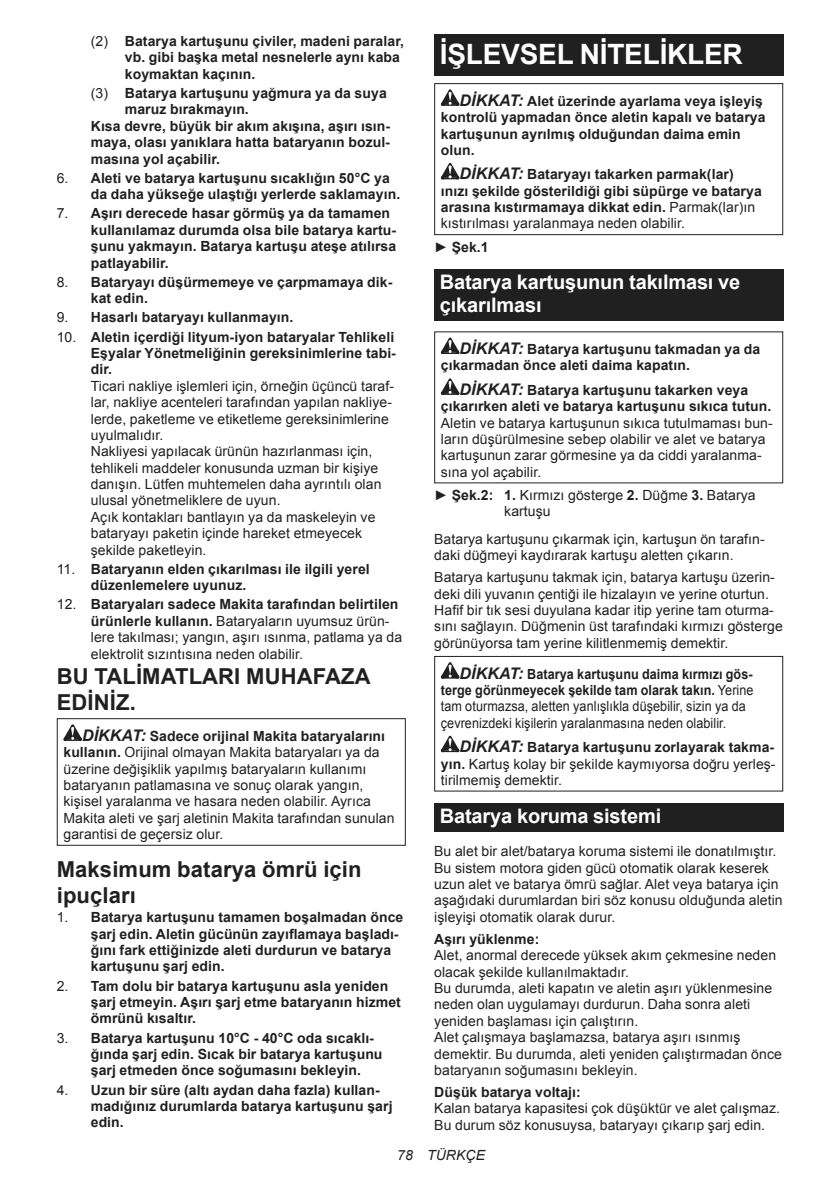
<style>
.page{position:relative;width:840px;height:1191px;background:#fff}
.page>*{position:absolute;margin:0;border:0;box-sizing:border-box;transform-origin:0 0}
.t1{font:700 28px "Arial";letter-spacing:-.01em;color:#fff}
.t2{font:700 22px/25.8px "Arial";letter-spacing:.005em;color:#202020}
.t3{font:700 20px/23.4px "Arial";letter-spacing:-.01em;color:#fff}
.t4{font:14px/16.4px "Arial";letter-spacing:.005em;color:#202020}
.t5{font:700 14px/16.4px "Arial";letter-spacing:.005em;color:#202020}
.t6{font:14px/16.4px "Arial";letter-spacing:.005em;color:#202020;scale:.9 1}
.t7{font:italic 14px "Arial";letter-spacing:.005em;color:#202020}
.s1{font-weight:400}
.s2{font-weight:700}
.s3{font-weight:700;font-style:italic;font-size:16px}
.s4{font-style:italic;font-size:16px}
</style>
<div class="page">
<svg style="left:63px;top:724px;width:19px;height:17px"></svg>
<div style="left:57px;top:718px;width:348px;height:127px;border:1px solid #202020"></div>
<div style="left:434px;top:34px;width:348px;height:41px;background:#202020"></div>
<svg style="left:440px;top:89px;width:19px;height:17px"></svg>
<svg style="left:440px;top:163px;width:19px;height:16px"></svg>
<div style="left:434px;top:83px;width:348px;height:152px;border:1px solid #202020"></div>
<div style="left:434px;top:268px;width:348px;height:52px;background:#202020"></div>
<svg style="left:440px;top:337px;width:19px;height:17px"></svg>
<svg style="left:440px;top:378px;width:19px;height:17px"></svg>
<svg style="left:440px;top:662px;width:19px;height:16px"></svg>
<svg style="left:440px;top:735px;width:19px;height:17px"></svg>
<div style="left:434px;top:656px;width:348px;height:135px;border:1px solid #202020"></div>
<div style="left:434px;top:803px;width:348px;height:28px;background:#202020"></div>
<p class="t5" style="left:125px;top:33px;width:280px;text-indent:-34px"><span class="s1">(2)</span> Batarya kartuşunu çiviler, madeni paralar, vb. gibi başka metal nesnelerle aynı kaba koymaktan kaçının.</p>
<p class="t5" style="left:91px;top:85px;width:297px"><span class="s1">(3)</span> Batarya kartuşunu yağmura ya da suya</p>
<p class="t5" style="left:125px;top:102px;width:125px">maruz bırakmayın.</p>
<p class="t5" style="left:91px;top:118px;width:300px">Kısa devre, büyük bir akım akışına, aşırı ısın-</p>
<p class="t5" style="left:91px;top:134px;width:300px">maya, olası yanıklara hatta bataryanın bozul-</p>
<p class="t5" style="left:91px;top:151px;width:131px">masına yol açabilir.</p>
<p class="t5" style="left:91px;top:170px;width:311px;text-indent:-34px"><span class="s1">6.</span> Aleti ve batarya kartuşunu sıcaklığın 50°C ya da daha yükseğe ulaştığı yerlerde saklamayın.</p>
<p class="t5" style="left:91px;top:206px;width:307px;text-indent:-34px"><span class="s1">7.</span> Aşırı derecede hasar görmüş ya da tamamen kullanılamaz durumda olsa bile batarya kartu&shy;şunu yakmayın. Batarya kartuşu ateşe atılırsa patlayabilir.</p>
<p class="t5" style="left:91px;top:274px;width:303px;text-indent:-34px"><span class="s1">8.</span> Bataryayı düşürmemeye ve çarpmamaya dik&shy;kat edin.</p>
<p class="t5" style="left:57px;top:310px;width:238px"><span class="s1">9.</span> Hasarlı bataryayı kullanmayın.</p>
<p class="t5" style="left:91px;top:329px;width:306px;text-align:justify;text-indent:-34px"><span class="s1">10.</span> Aletin içerdiği lityum-iyon bataryalar Tehlikeli Eşyalar Yönetmeliğinin gereksinimlerine tabi&shy;dir.</p>
<p class="t4" style="left:91px;top:378px;width:305px">Ticari nakliye işlemleri için, örneğin üçüncü taraf&shy;lar, nakliye acenteleri tarafından yapılan nakliye&shy;lerde, paketleme ve etiketleme gereksinimlerine uyulmalıdır.<br>Nakliyesi yapılacak ürünün hazırlanması için, tehlikeli maddeler konusunda uzman bir kişiye danışın. Lütfen muhtemelen daha ayrıntılı olan ulusal yönetmeliklere de uyun.<br>Açık kontakları bantlayın ya da maskeleyin ve bataryayı paketin içinde hareket etmeyecek şekilde paketleyin.</p>
<p class="t5" style="left:91px;top:561px;width:280px;text-indent:-34px"><span class="s1">11.</span> Bataryanın elden çıkarılması ile ilgili yerel düzenlemelere uyunuz.</p>
<p class="t4" style="left:91px;top:597px;width:312px;text-indent:-34px">12. <span class="s2">Bataryaları sadece Makita tarafından belirtilen ürünlerle kullanın.</span> Bataryaların uyumsuz ürün&shy;lere takılması; yangın, aşırı ısınma, patlama ya da elektrolit sızıntısına neden olabilir.</p>
<h2 class="t2" style="left:57px;top:664px;width:315px">BU TALİMATLARI MUHAFAZA<br>EDİNİZ.</h2>
<p class="t4" style="left:63px;top:728px;width:332px;text-indent:19px"><span class="s3">DİKKAT:</span> <span class="s2">Sadece orijinal Makita bataryalarını kullanın.</span> Orijinal olmayan Makita bataryaları ya da üzerine değişiklik yapılmış bataryaların kullanımı bataryanın patlamasına ve sonuç olarak yangın, kişisel yaralanma ve hasara neden olabilir. Ayrıca Makita aleti ve şarj aletinin Makita tarafından sunulan garantisi de geçersiz olur.</p>
<h2 class="t2" style="left:57px;top:858px;width:306px">Maksimum batarya ömrü için ipuçları</h2>
<p class="t5" style="left:91px;top:909px;width:314px;text-indent:-34px"><span class="s1">1.</span> Batarya kartuşunu tamamen boşalmadan önce şarj edin. Aletin gücünün zayıflamaya başladı&shy;ğını fark ettiğinizde aleti durdurun ve batarya kartuşunu şarj edin.</p>
<p class="t5" style="left:91px;top:977px;width:311px;text-indent:-34px"><span class="s1">2.</span> Tam dolu bir batarya kartuşunu asla yeniden şarj etmeyin. Aşırı şarj etme bataryanın hizmet ömrünü kısaltır.</p>
<p class="t5" style="left:91px;top:1029px;width:293px;text-indent:-34px"><span class="s1">3.</span> Batarya kartuşunu 10°C - 40°C oda sıcaklı&shy;ğında şarj edin. Sıcak bir batarya kartuşunu şarj etmeden önce soğumasını bekleyin.</p>
<p class="t5" style="left:91px;top:1081px;width:303px;text-indent:-34px"><span class="s1">4.</span> Uzun bir süre (altı aydan daha fazla) kullan&shy;madığınız durumlarda batarya kartuşunu şarj edin.</p>
<h1 class="t1" style="left:439px;top:35px;width:304px">İŞLEVSEL NİTELİKLER</h1>
<p class="t5" style="left:440px;top:93px;width:326px;text-indent:19px"><span class="s4">DİKKAT:</span> Alet üzerinde ayarlama veya işleyiş kontrolü yapmadan önce aletin kapalı ve batarya kartuşunun ayrılmış olduğundan daima emin olun.</p>
<p class="t5" style="left:440px;top:167px;width:322px;text-indent:19px"><span class="s4">DİKKAT:</span> Bataryayı takarken parmak(lar) ınızı şekilde gösterildiği gibi süpürge ve batarya arasına kıstırmamaya dikkat edin. <span class="s1">Parmak(lar)ın kıstırılması yaralanmaya neden olabilir.</span></p>
<p class="t5" style="left:434px;top:239px;width:56px"><span class="s1">►</span> Şek.1</p>
<h3 class="t3" style="left:439px;top:270px;width:302px">Batarya kartuşunun takılması ve çıkarılması</h3>
<p class="t5" style="left:440px;top:341px;width:321px;text-indent:19px"><span class="s4">DİKKAT:</span> Batarya kartuşunu takmadan ya da çıkarmadan önce aleti daima kapatın.</p>
<p class="t5" style="left:440px;top:382px;width:332px;text-align:center"><span class="s4">DİKKAT:</span> Batarya kartuşunu takarken veya çıkarırken aleti ve batarya kartuşunu sıkıca tutun.</p>
<p class="t4" style="left:440px;top:414px;width:333px">Aletin ve batarya kartuşunun sıkıca tutulmaması bun&shy;ların düşürülmesine sebep olabilir ve alet ve batarya kartuşunun zarar görmesine ya da ciddi yaralanma&shy;sına yol açabilir.</p>
<p class="t4" style="left:504px;top:487px;width:253px;text-indent:-70px">► <span class="s2">Şek.2: 1.</span> Kırmızı gösterge <span class="s2">2.</span> Düğme <span class="s2">3.</span> Batarya kartuşu</p>
<p class="t4" style="left:434px;top:531px;width:332px">Batarya kartuşunu çıkarmak için, kartuşun ön tarafın&shy;daki düğmeyi kaydırarak kartuşu aletten çıkarın.</p>
<p class="t4" style="left:434px;top:569px;width:350px">Batarya kartuşunu takmak için, batarya kartuşu üzerin&shy;deki dili yuvanın çentiği ile hizalayın ve yerine oturtun.<br>Hafif bir tık sesi duyulana kadar itip yerine tam oturma&shy;sını sağlayın. Düğmenin üst tarafındaki kırmızı gösterge görünüyorsa tam yerine kilitlenmemiş demektir.</p>
<p class="t6" style="left:440px;top:666px;width:349px;text-indent:19px"><span class="s3">DİKKAT:</span> <span class="s2">Batarya kartuşunu daima kırmızı gös&shy;terge görünmeyecek şekilde tam olarak takın.</span> Yerine tam oturmazsa, aletten yanlışlıkla düşebilir, sizin ya da çevrenizdeki kişilerin yaralanmasına neden olabilir.</p>
<p class="t4" style="left:440px;top:739px;width:336px;text-align:justify;text-indent:19px"><span class="s3">DİKKAT:</span> <span class="s2">Batarya kartuşunu zorlayarak takma&shy;yın.</span> Kartuş kolay bir şekilde kaymıyorsa doğru yerleş&shy;tirilmemiş demektir.</p>
<h3 class="t3" style="left:439px;top:806px;width:223px">Batarya koruma sistemi</h3>
<p class="t4" style="left:434px;top:843px;width:350px">Bu alet bir alet/batarya koruma sistemi ile donatılmıştır.<br>Bu sistem motora giden gücü otomatik olarak keserek uzun alet ve batarya ömrü sağlar. Alet veya batarya için aşağıdaki durumlardan biri söz konusu olduğunda aletin işleyişi otomatik olarak durur.</p>
<p class="t5" style="left:434px;top:931px;width:107px">Aşırı yüklenme:</p>
<p class="t4" style="left:434px;top:947px;width:349px">Alet, anormal derecede yüksek akım çekmesine neden olacak şekilde kullanılmaktadır.<br>Bu durumda, aleti kapatın ve aletin aşırı yüklenmesine neden olan uygulamayı durdurun. Daha sonra aleti yeniden başlaması için çalıştırın.<br>Alet çalışmaya başlamazsa, batarya aşırı ısınmış demektir. Bu durumda, aleti yeniden çalıştırmadan önce bataryanın soğumasını bekleyin.</p>
<p class="t5" style="left:434px;top:1084px;width:148px">Düşük batarya voltajı:</p>
<p class="t4" style="left:434px;top:1100px;width:347px">Kalan batarya kapasitesi çok düşüktür ve alet çalışmaz.<br>Bu durum söz konusuysa, bataryayı çıkarıp şarj edin.</p>
<p class="t7" style="left:397px;top:1150px;width:89px">78 TÜRKÇE</p>
</div>
